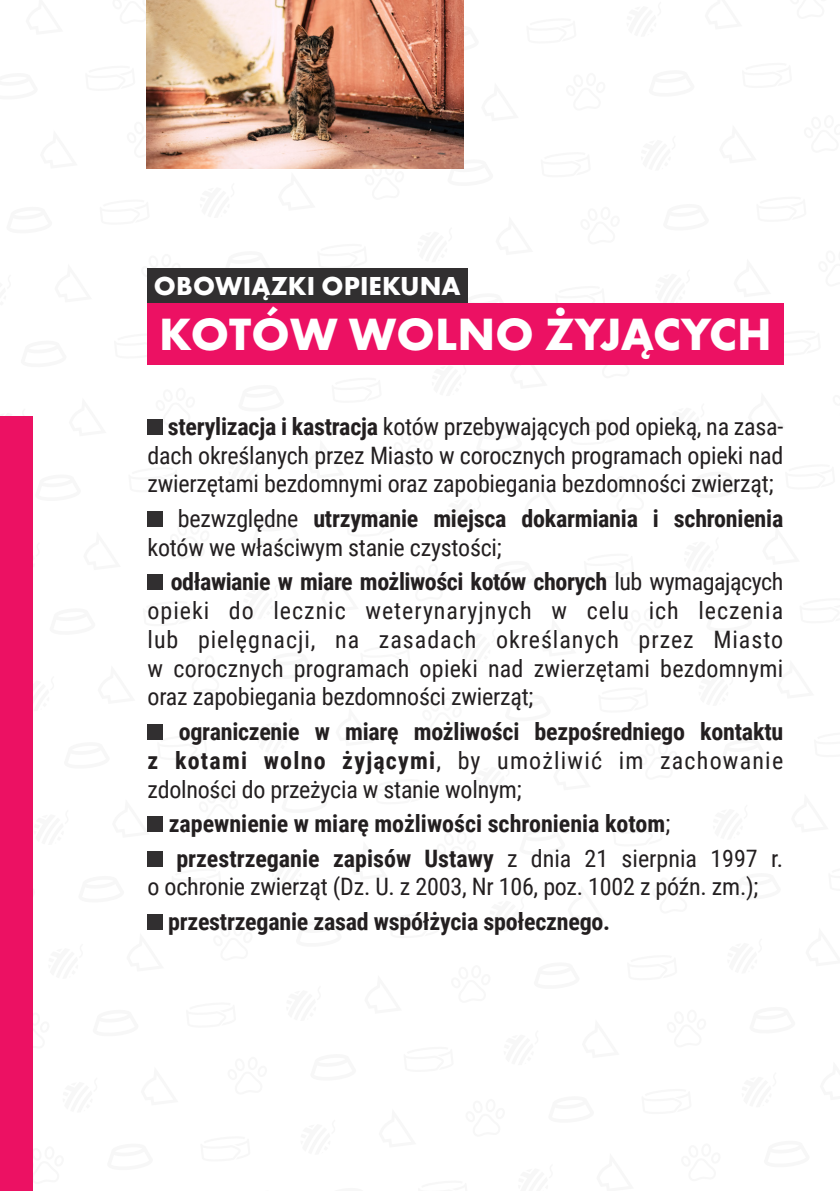
<style>
.page{position:relative;width:840px;height:1191px;background:#fff}
.page>*{position:absolute;margin:0;border:0;box-sizing:border-box;transform-origin:0 0}
.t1{font:47px "Futura PT Bold";letter-spacing:.005em;color:#fff}
.t2{font:27px "Futura PT Bold";letter-spacing:.005em;color:#fff}
.t3{font:24px/28.8px "Roboto Condensed";letter-spacing:-.01em;color:#231f20;text-align:justify}
.t4{font:700 24px/28.8px "Roboto Condensed";letter-spacing:-.01em;color:#231f20;text-align:justify}
.s1{font-weight:700}
.s2{font-weight:400}
</style>
<div class="page">
<svg style="left:146px;top:0;width:1px;height:24px"></svg>
<svg style="left:463px;top:26px;width:1px;height:26px"></svg>
<svg style="left:146px;top:120px;width:1px;height:38px"></svg>
<svg style="left:364px;top:168px;width:40px;height:1px"></svg>
<svg style="left:447px;top:159px;width:17px;height:10px"></svg>
<svg style="left:594px;top:364px;width:39px;height:1px"></svg>
<svg style="left:782px;top:329px;width:2px;height:27px"></svg>
<svg style="left:1px;top:416px;width:24px;height:1px"></svg>
<svg style="left:431px;top:364px;width:35px;height:1px"></svg>
<svg style="left:509px;top:364px;width:38px;height:1px"></svg>
<div style="left:147px;top:419px;width:16px;height:16px;background:#312f30"></div>
<div style="left:147px;top:511px;width:16px;height:16px;background:#312f30"></div>
<div style="left:147px;top:574px;width:16px;height:16px;background:#312f30"></div>
<div style="left:147px;top:724px;width:16px;height:16px;background:#312f30"></div>
<div style="left:147px;top:816px;width:16px;height:16px;background:#312f30"></div>
<div style="left:147px;top:851px;width:16px;height:15px;background:#312f30"></div>
<div style="left:147px;top:914px;width:16px;height:16px;background:#312f30"></div>
<div style="left:147px;top:268px;width:320px;height:35px;background:#312f30"></div>
<div style="left:147px;top:303px;width:635px;height:61px;background:#ec1163"></div>
<div style="left:0;top:417px;width:33px;height:774px;background:#ec1163"></div>
<img style="left:147px;top:0;width:316px;height:168px">
<p class="t2" style="left:154px;top:268px;width:308px">OBOWIĄZKI OPIEKUNA</p>
<h1 class="t1" style="left:159px;top:304px;width:613px">KOTÓW WOLNO ŻYJĄCYCH</h1>
<p class="t3" style="left:147px;top:411px;width:637px;text-indent:20px"><span class="s1">sterylizacja i kastracja</span> kotów przebywających pod opieką, na zasa&shy;dach określanych przez Miasto w corocznych programach opieki nad zwierzętami bezdomnymi oraz zapobiegania bezdomności zwierząt;</p>
<p class="t3" style="left:147px;top:503px;width:637px;text-indent:30px">bezwzględne <span class="s1">utrzymanie miejsca dokarmiania i schronienia </span>kotów we właściwym stanie czystości;</p>
<p class="t3" style="left:147px;top:566px;width:637px;text-indent:23px"><span class="s1">odławianie w miare możliwości kotów chorych</span> lub wymagających opieki do lecznic weterynaryjnych w celu ich leczenia lub pielęgnacji, na zasadach określanych przez Miasto w corocznych programach opieki nad zwierzętami bezdomnymi oraz zapobiegania bezdomności zwierząt;</p>
<p class="t4" style="left:147px;top:716px;width:637px;text-indent:31px">ograniczenie w miarę możliwości bezpośredniego kontaktu z kotami wolno żyjącymi<span class="s2">, by umożliwić im zachowanie zdolności do przeżycia w stanie wolnym;</span></p>
<p class="t4" style="left:176px;top:805px;width:608px;line-height:34.4px;text-indent:-8px">zapewnienie w miarę możliwości schronienia kotom<span class="s2">; </span>przestrzeganie zapisów Ustawy <span class="s2">z dnia 21 sierpnia 1997 r.</span></p>
<p class="t3" style="left:147px;top:871px;width:612px">o ochronie zwierząt (Dz. U. z 2003, Nr 106, poz. 1002 z późn. zm.);</p>
<p class="t4" style="left:168px;top:906px;width:443px">przestrzeganie zasad współżycia społecznego.</p>
</div>
